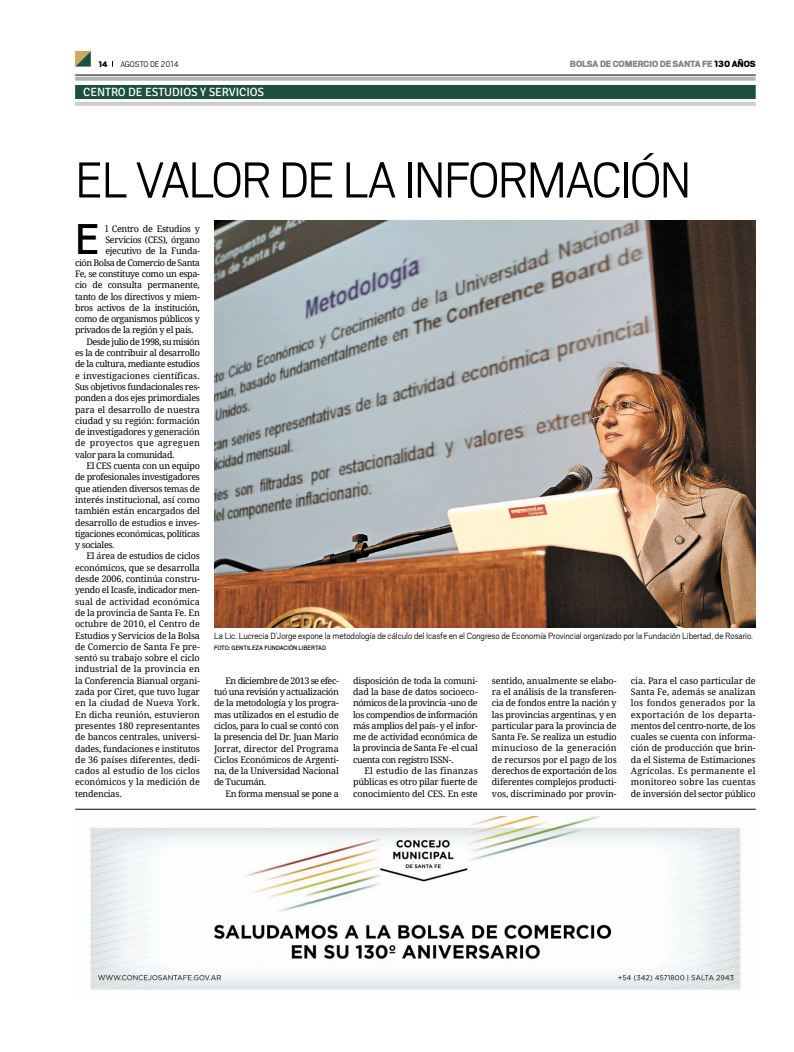
<style>
.page{position:relative;width:794px;height:1052px;background:#fff}
.page>*{position:absolute;margin:0;border:0;box-sizing:border-box;transform-origin:0 0}
.t1{font:300 56px "Scout";letter-spacing:-.03em;color:#000}
.t2{font:47.8px "Scout";color:#000}
.t3{font:12px "Signika";letter-spacing:-.005em;color:#fff}
.t4{font:300 10px "Scout";letter-spacing:-.005em;color:#000}
.t5{font:900 10px "Scout";letter-spacing:-.01em;color:#828282}
.t6{font:9px/11.3px "Droid Serif";letter-spacing:-.025em;color:#000;text-align:justify}
.t7{font:9px "Droid Serif";letter-spacing:-.005em;color:#000}
.t8{font:9px "Droid Serif";color:#000}
.t9{font:9px "Droid Serif";letter-spacing:.005em;color:#000}
.t10{font:9px "Droid Serif";letter-spacing:-.045em;color:#000}
.t11{font:9px "Droid Serif";letter-spacing:.01em;color:#000}
.t12{font:9px "Droid Serif";letter-spacing:-.055em;color:#000}
.t13{font:9px "Droid Serif";letter-spacing:.03em;color:#000}
.t14{font:9px "Droid Serif";letter-spacing:.015em;color:#000}
.t15{font:300 9px "Scout";letter-spacing:-.015em;color:#000}
.t16{font:900 9px "Scout";color:#000}
.t17{font:7px "Scout";color:#000}
.s1{color:#000}
</style>
<div class="page">
<svg style="left:75px;top:77px;width:680px;height:4px;background:#b9b9b9"></svg>
<hr style="left:75px;top:75px;width:680px;height:1px;background:#000">
<svg style="left:75px;top:51px;width:16px;height:16px"></svg>
<hr style="left:75px;top:809px;width:680px;height:1px;background:#000">
<img style="left:214px;top:220px;width:541px;height:407px">
<div style="left:75px;top:85px;width:680px;height:14px;background:#1d4f3e"></div>
<hr style="left:75px;top:102px;width:680px;height:4px;background:#cdcdcd">
<img style="left:90px;top:816px;width:651px;height:174px">
<p class="t16" style="left:99px;top:58px;width:11px">14</p>
<p class="t15" style="left:120px;top:58px;width:60px">agosto de 2014</p>
<p class="t5" style="left:570px;top:57px;width:187px">BOLSA DE COMERCIO DE SANTA FE <span class="s1">130 AÑOS</span></p>
<p class="t3" style="left:83px;top:85px;width:182px">CENTRO DE ESTUDIOS Y SERVICIOS</p>
<p class="t1" style="left:75px;top:144px;width:609px">El valor de la información</p>
<p class="t2" style="left:75px;top:208px;width:26px">E</p>
<p class="t6" style="left:105px;top:223px;width:96px">l Centro de Estudios y</p>
<p class="t6" style="left:105px;top:234px;width:96px">Servicios (CES), órgano</p>
<p class="t6" style="left:105px;top:246px;width:96px">ejecutivo de la Funda-</p>
<p class="t10" style="left:75px;top:257px;width:126px">ción Bolsa de Comercio de Santa</p>
<p class="t6" style="left:75px;top:268px;width:126px">Fe, se constituye como un espa-</p>
<p class="t6" style="left:75px;top:279px;width:126px">cio de consulta permanente,</p>
<p class="t6" style="left:75px;top:291px;width:126px">tanto de los directivos y miem-</p>
<p class="t6" style="left:75px;top:302px;width:126px">bros activos de la institución,</p>
<p class="t6" style="left:75px;top:313px;width:126px">como de organismos públicos y</p>
<p class="t6" style="left:75px;top:325px;width:120px">privados de la región y el país.</p>
<p class="t12" style="left:86px;top:336px;width:115px">Desde julio de 1998, su misión</p>
<p class="t6" style="left:75px;top:347px;width:126px">es la de contribuir al desarrollo</p>
<p class="t6" style="left:75px;top:358px;width:126px">de la cultura, mediante estudios</p>
<p class="t9" style="left:75px;top:370px;width:126px">e investigaciones científicas.</p>
<p class="t6" style="left:75px;top:381px;width:126px">Sus objetivos fundacionales res-</p>
<p class="t6" style="left:75px;top:392px;width:126px">ponden a dos ejes primordiales</p>
<p class="t7" style="left:75px;top:404px;width:126px">para el desarrollo de nuestra</p>
<p class="t6" style="left:75px;top:415px;width:126px">ciudad y su región: formación</p>
<p class="t6" style="left:75px;top:426px;width:126px">de investigadores y generación</p>
<p class="t13" style="left:75px;top:438px;width:126px">de proyectos que agreguen</p>
<p class="t6" style="left:75px;top:449px;width:101px">valor para la comunidad.</p>
<p class="t6" style="left:86px;top:460px;width:115px">El CES cuenta con un equipo</p>
<p class="t6" style="left:75px;top:471px;width:126px">de profesionales investigadores</p>
<p class="t6" style="left:75px;top:483px;width:126px">que atienden diversos temas de</p>
<p class="t6" style="left:75px;top:494px;width:126px">interés institucional, así como</p>
<p class="t6" style="left:75px;top:505px;width:126px">también están encargados del</p>
<p class="t6" style="left:75px;top:517px;width:126px">desarrollo de estudios e inves-</p>
<p class="t6" style="left:75px;top:528px;width:126px">tigaciones económicas, políticas</p>
<p class="t6" style="left:75px;top:539px;width:41px">y sociales.</p>
<p class="t6" style="left:86px;top:550px;width:115px">El área de estudios de ciclos</p>
<p class="t6" style="left:75px;top:562px;width:126px">económicos, que se desarrolla</p>
<p class="t6" style="left:75px;top:573px;width:126px">desde 2006, continúa constru-</p>
<p class="t6" style="left:75px;top:584px;width:126px">yendo el Icasfe, indicador men-</p>
<p class="t11" style="left:75px;top:596px;width:126px">sual de actividad económica</p>
<p class="t6" style="left:75px;top:607px;width:126px">de la provincia de Santa Fe. En</p>
<p class="t8" style="left:75px;top:618px;width:126px">octubre de 2010, el Centro de</p>
<p class="t6" style="left:75px;top:630px;width:126px">Estudios y Servicios de la Bolsa</p>
<p class="t7" style="left:75px;top:641px;width:126px">de Comercio de Santa Fe pre-</p>
<p class="t6" style="left:75px;top:652px;width:126px">sentó su trabajo sobre el ciclo</p>
<p class="t9" style="left:75px;top:663px;width:126px">industrial de la provincia en</p>
<p class="t6" style="left:75px;top:675px;width:126px">la Conferencia Bianual organi-</p>
<p class="t6" style="left:75px;top:686px;width:126px">zada por Ciret, que tuvo lugar</p>
<p class="t11" style="left:75px;top:697px;width:126px">en la ciudad de Nueva York.</p>
<p class="t8" style="left:75px;top:709px;width:126px">En dicha reunión, estuvieron</p>
<p class="t7" style="left:75px;top:720px;width:126px">presentes 180 representantes</p>
<p class="t6" style="left:75px;top:731px;width:126px">de bancos centrales, universi-</p>
<p class="t6" style="left:75px;top:742px;width:126px">dades, fundaciones e institutos</p>
<p class="t8" style="left:75px;top:754px;width:126px">de 36 países diferentes, dedi-</p>
<p class="t9" style="left:75px;top:765px;width:126px">cados al estudio de los ciclos</p>
<p class="t8" style="left:75px;top:776px;width:126px">económicos y la medición de</p>
<p class="t6" style="left:75px;top:788px;width:48px">tendencias.</p>
<p class="t4" style="left:214px;top:629px;width:540px">La Lic. Lucrecia D’Jorge expone la metodología de cálculo del Icasfe en el Congreso de Economía Provincial organizado por la Fundación Libertad, de Rosario.</p>
<p class="t17" style="left:214px;top:643px;width:113px">FOTO: GENTILEZA FUNDACIÓN LIBERTAD</p>
<p class="t10" style="left:225px;top:675px;width:115px">En diciembre de 2013 se efec-</p>
<p class="t6" style="left:214px;top:686px;width:126px">tuó una revisión y actualización</p>
<p class="t6" style="left:214px;top:697px;width:126px">de la metodología y los progra-</p>
<p class="t6" style="left:214px;top:709px;width:126px">mas utilizados en el estudio de</p>
<p class="t6" style="left:214px;top:720px;width:126px">ciclos, para lo cual se contó con</p>
<p class="t6" style="left:214px;top:731px;width:126px">la presencia del Dr. Juan Mario</p>
<p class="t7" style="left:214px;top:742px;width:126px">Jorrat, director del Programa</p>
<p class="t6" style="left:214px;top:754px;width:126px">Ciclos Económicos de Argenti-</p>
<p class="t6" style="left:214px;top:765px;width:126px">na, de la Universidad Nacional</p>
<p class="t6" style="left:214px;top:776px;width:54px">de Tucumán.</p>
<p class="t6" style="left:225px;top:788px;width:115px">En forma mensual se pone a</p>
<p class="t6" style="left:353px;top:675px;width:126px">disposición de toda la comuni-</p>
<p class="t6" style="left:353px;top:686px;width:126px">dad la base de datos socioeco-</p>
<p class="t6" style="left:353px;top:697px;width:126px">nómicos de la provincia -uno de</p>
<p class="t6" style="left:353px;top:709px;width:126px">los compendios de información</p>
<p class="t6" style="left:353px;top:720px;width:126px">más amplios del país- y el infor-</p>
<p class="t6" style="left:353px;top:731px;width:126px">me de actividad económica de</p>
<p class="t6" style="left:353px;top:742px;width:126px">la provincia de Santa Fe -el cual</p>
<p class="t6" style="left:353px;top:754px;width:102px">cuenta con registro ISSN-.</p>
<p class="t14" style="left:364px;top:765px;width:115px">El estudio de las finanzas</p>
<p class="t6" style="left:353px;top:776px;width:126px">públicas es otro pilar fuerte de</p>
<p class="t6" style="left:353px;top:788px;width:126px">conocimiento del CES. En este</p>
<p class="t6" style="left:492px;top:675px;width:126px">sentido, anualmente se elabo&shy;ra el análisis de la transferen&shy;cia de fondos entre la nación y las provincias argentinas, y en particular para la provincia de Santa Fe. Se realiza un estudio minucioso de la generación de recursos por el pago de los derechos de exportación de los diferentes complejos producti&shy;vos, discriminado por provin-</p>
<p class="t6" style="left:631px;top:675px;width:126px">cia. Para el caso particular de Santa Fe, además se analizan los fondos generados por la exportación de los departa&shy;mentos del centro-norte, de los cuales se cuenta con informa&shy;ción de producción que brin&shy;da el Sistema de Estimaciones Agrícolas. Es permanente el monitoreo sobre las cuentas de inversión del sector público</p>
</div>
